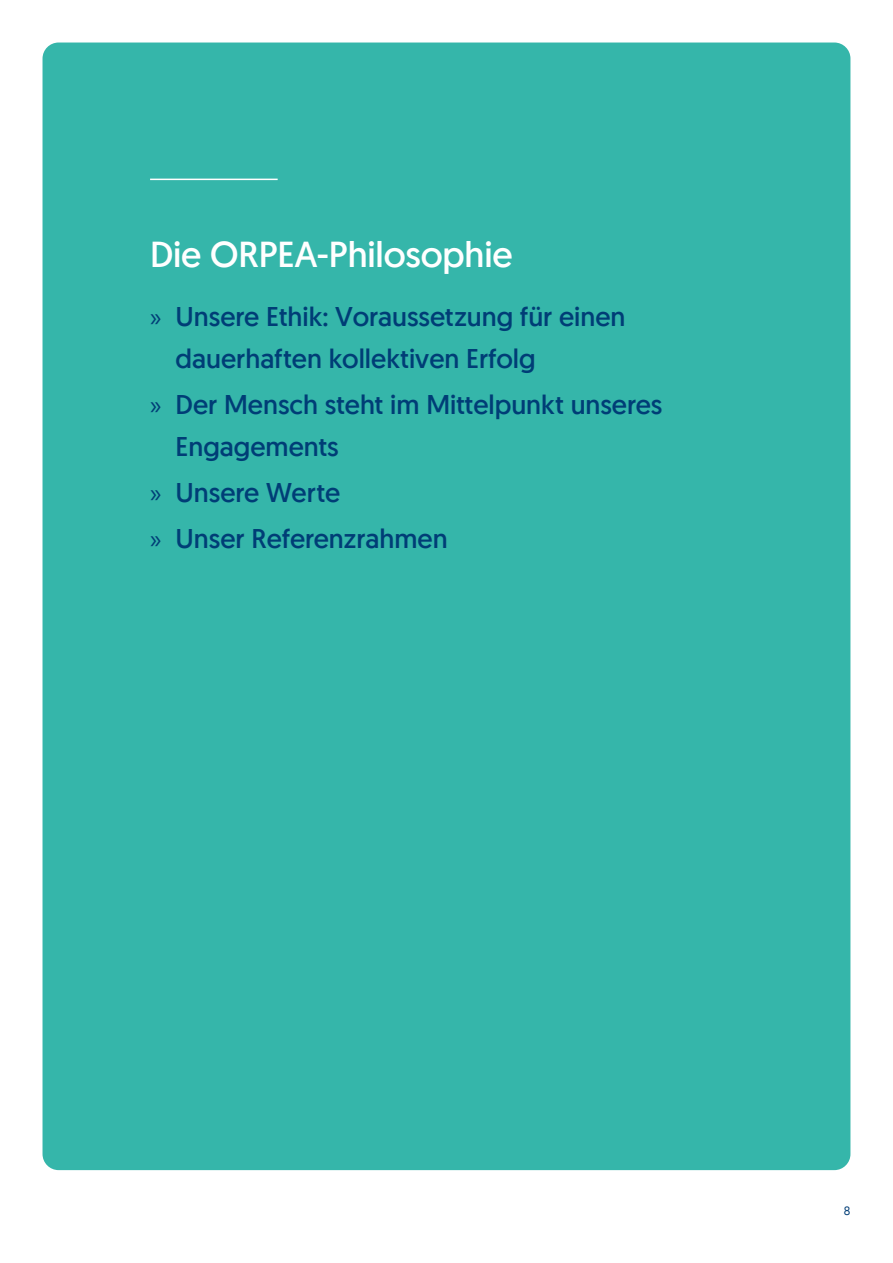
<style>
.page{position:relative;width:893px;height:1263px;background:#fff}
.page>*{position:absolute;margin:0;border:0;box-sizing:border-box;transform-origin:0 0}
.H2_-_Kapitel{font:36px "Geomanist News";letter-spacing:-.005em;color:#fff}
.t1{font:27px/42px "Geomanist News";color:#003d76}
.t2{font:12px "Geomanist";color:#003d76}
.s1{font-family:"Myriad Pro"}
</style>
<div class="page">
<div style="left:43px;top:43px;width:807px;height:1127px;background:#35b6aa;border-radius:16px"></div>
<hr style="left:150px;top:179px;width:128px;height:1px;background:#fff">
<p class="H2_-_Kapitel" style="left:150px;top:231px;width:364px">Die ORPEA-Philosophie</p>
<p class="t1" style="left:176px;top:295px;width:451px;text-indent:-26px"><span class="s1">»</span> Unsere Ethik: Voraussetzung für einen dauerhaften kollektiven Erfolg</p>
<p class="t1" style="left:176px;top:383px;width:488px;text-indent:-26px"><span class="s1">»</span> Der Mensch steht im Mittelpunkt unseres<br>Engagements</p>
<p class="t1" style="left:150px;top:471px;width:192px"><span class="s1">»</span> Unsere Werte</p>
<p class="t1" style="left:150px;top:517px;width:299px"><span class="s1">»</span> Unser Referenzrahmen</p>
<p class="t2" style="left:844px;top:1203px;width:8px">8</p>
</div>
